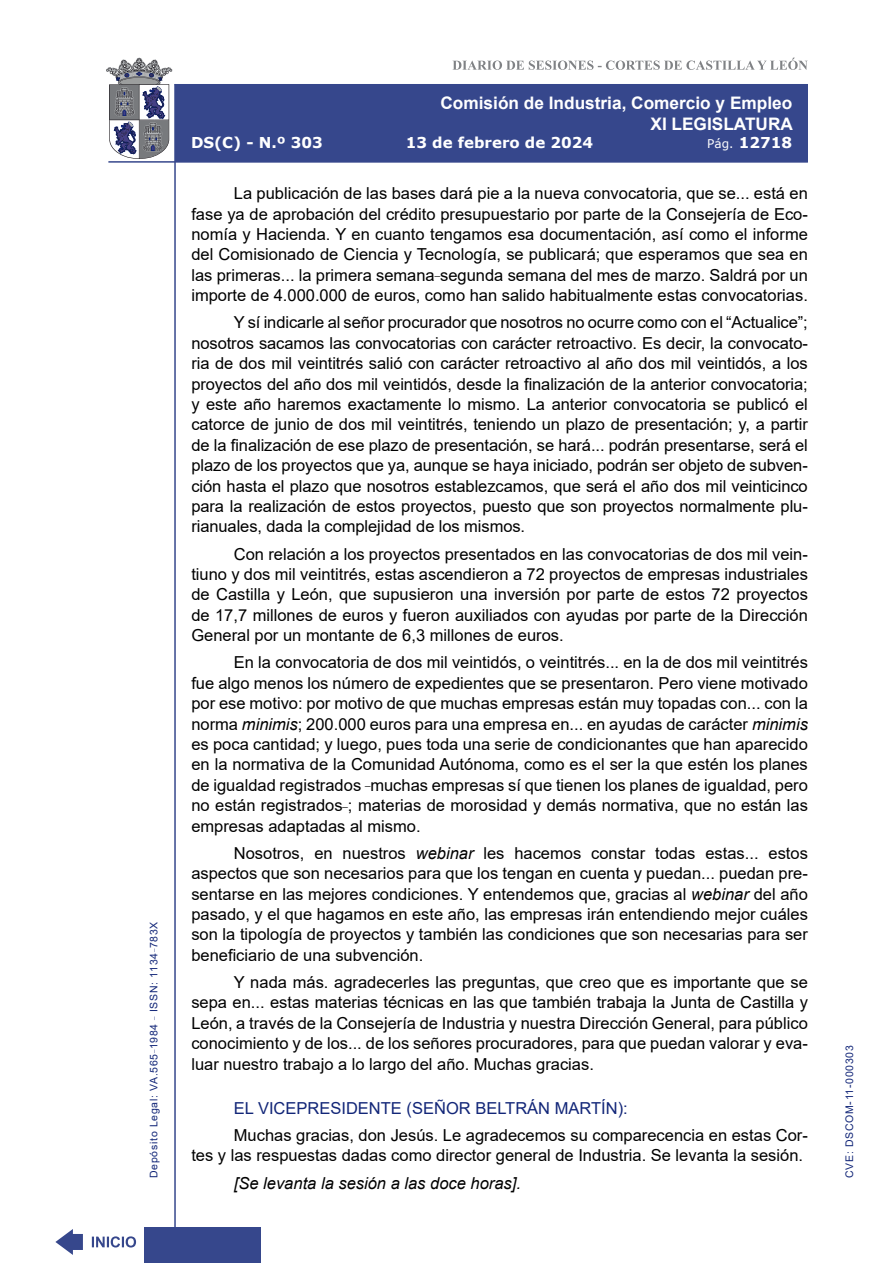
<style>
.page{position:relative;width:893px;height:1263px;background:#fff}
.page>*{position:absolute;margin:0;border:0;box-sizing:border-box;transform-origin:0 0}
.t1{font:700 17.25px/20.7px "Arial";color:#fff;text-align:right}
.t2{font:16.5px/20.4px "Arial";color:#000;text-align:justify}
.Orador{font:16.5px "Arial";color:#122678}
.t3{font:italic 16.5px "Arial";color:#000}
.t4{font:700 15px "Verdana";color:#fff}
.t5{font:10.5px "Arial";letter-spacing:.065em;color:#122678}
.s1{font-weight:400;font-size:12px}
.s2{font-style:italic}
</style>
<div class="page">
<svg style="left:452px;top:58px;width:356px;height:12px"></svg>
<hr style="left:174px;top:84px;width:2px;height:1179px;background:#36478c">
<div style="left:144px;top:1227px;width:117px;height:36px;background:#36478c"></div>
<div style="left:175px;top:84px;width:633px;height:78px;background:#36478c"></div>
<hr style="left:108px;top:161px;width:700px;height:2px;background:#36478c">
<svg style="left:92px;top:1236px;width:44px;height:11px"></svg>
<svg style="left:55px;top:1229px;width:28px;height:26px"></svg>
<svg style="left:106px;top:58px;width:66px;height:101px"></svg>
<p class="t5" style="left:146px;top:1178px;width:258px;rotate:-90deg">Depósito Legal: VA.565<sup>_</sup>1984 <sup>_</sup> ISSN: 1134<sup>_</sup>783X</p>
<p class="t1" style="left:440px;top:93px;width:354px">Comisión de Industria, Comercio y Empleo<br>XI LEGISLATURA</p>
<p class="t4" style="left:191px;top:132px;width:133px">DS(C) - N.º 303</p>
<p class="t4" style="left:406px;top:132px;width:189px">13 de febrero de 2024</p>
<p class="t4" style="left:707px;top:132px;width:86px"><span class="s1">Pág.</span> 12718</p>
<p class="t2" style="left:191px;top:183px;width:618px;text-indent:43px">La publicación de las bases dará pie a la nueva convocatoria, que se... está en fase ya de aprobación del crédito presupuestario por parte de la Consejería de Eco&shy;nomía y Hacienda. Y en cuanto tengamos esa documentación, así como el informe del Comisionado de Ciencia y Tecnología, se publicará; que esperamos que sea en las primeras... la primera semana<sup>_</sup>segunda semana del mes de marzo. Saldrá por un importe de 4.000.000 de euros, como han salido habitualmente estas convocatorias.</p>
<p class="t2" style="left:191px;top:312px;width:618px;text-indent:43px">Y sí indicarle al señor procurador que nosotros no ocurre como con el “Actualice”; nosotros sacamos las convocatorias con carácter retroactivo. Es decir, la convocato&shy;ria de dos mil veintitrés salió con carácter retroactivo al año dos mil veintidós, a los proyectos del año dos mil veintidós, desde la finalización de la anterior convocatoria; y este año haremos exactamente lo mismo. La anterior convocatoria se publicó el catorce de junio de dos mil veintitrés, teniendo un plazo de presentación; y, a partir de la finalización de ese plazo de presentación, se hará... podrán presentarse, será el plazo de los proyectos que ya, aunque se haya iniciado, podrán ser objeto de subven&shy;ción hasta el plazo que nosotros establezcamos, que será el año dos mil veinticinco para la realización de estos proyectos, puesto que son proyectos normalmente plu&shy;rianuales, dada la complejidad de los mismos.</p>
<p class="t2" style="left:191px;top:543px;width:618px;text-indent:43px">Con relación a los proyectos presentados en las convocatorias de dos mil vein&shy;tiuno y dos mil veintitrés, estas ascendieron a 72 proyectos de empresas industriales de Castilla y León, que supusieron una inversión por parte de estos 72 proyectos de 17,7 millones de euros y fueron auxiliados con ayudas por parte de la Dirección General por un montante de 6,3 millones de euros.</p>
<p class="t2" style="left:191px;top:652px;width:618px;text-indent:43px">En la convocatoria de dos mil veintidós, o veintitrés... en la de dos mil veintitrés fue algo menos los número de expedientes que se presentaron. Pero viene motivado por ese motivo: por motivo de que muchas empresas están muy topadas con... con la norma <span class="s2">minimis</span>; 200.000 euros para una empresa en... en ayudas de carácter <span class="s2">minimis </span>es poca cantidad; y luego, pues toda una serie de condicionantes que han aparecido en la normativa de la Comunidad Autónoma, como es el ser la que estén los planes de igualdad registrados <sup>_</sup>muchas empresas sí que tienen los planes de igualdad, pero no están registrados<sup>_</sup>; materias de morosidad y demás normativa, que no están las empresas adaptadas al mismo.</p>
<p class="t2" style="left:191px;top:843px;width:618px;text-indent:43px">Nosotros, en nuestros <span class="s2">webinar</span> les hacemos constar todas estas... estos aspectos que son necesarios para que los tengan en cuenta y puedan... puedan pre&shy;sentarse en las mejores condiciones. Y entendemos que, gracias al <span class="s2">webinar</span> del año pasado, y el que hagamos en este año, las empresas irán entendiendo mejor cuáles son la tipología de proyectos y también las condiciones que son necesarias para ser beneficiario de una subvención.</p>
<p class="t2" style="left:191px;top:972px;width:618px;text-indent:43px">Y nada más. agradecerles las preguntas, que creo que es importante que se sepa en... estas materias técnicas en las que también trabaja la Junta de Castilla y León, a través de la Consejería de Industria y nuestra Dirección General, para público conocimiento y de los... de los señores procuradores, para que puedan valorar y eva&shy;luar nuestro trabajo a lo largo del año. Muchas gracias.</p>
<p class="Orador" style="left:234px;top:1097px;width:395px">EL VICEPRESIDENTE (SEÑOR BELTRÁN MARTÍN):</p>
<p class="t2" style="left:191px;top:1125px;width:618px;text-align:right">Muchas gracias, don Jesús. Le agradecemos su comparecencia en estas Cor-<br>tes y las respuestas dadas como director general de Industria. Se levanta la sesión.</p>
<p class="t3" style="left:234px;top:1172px;width:289px">[Se levanta la sesión a las doce horas].</p>
<p class="t5" style="left:842px;top:1178px;width:134px;rotate:-90deg">CVE: DSCOM-11-000303</p>
</div>
